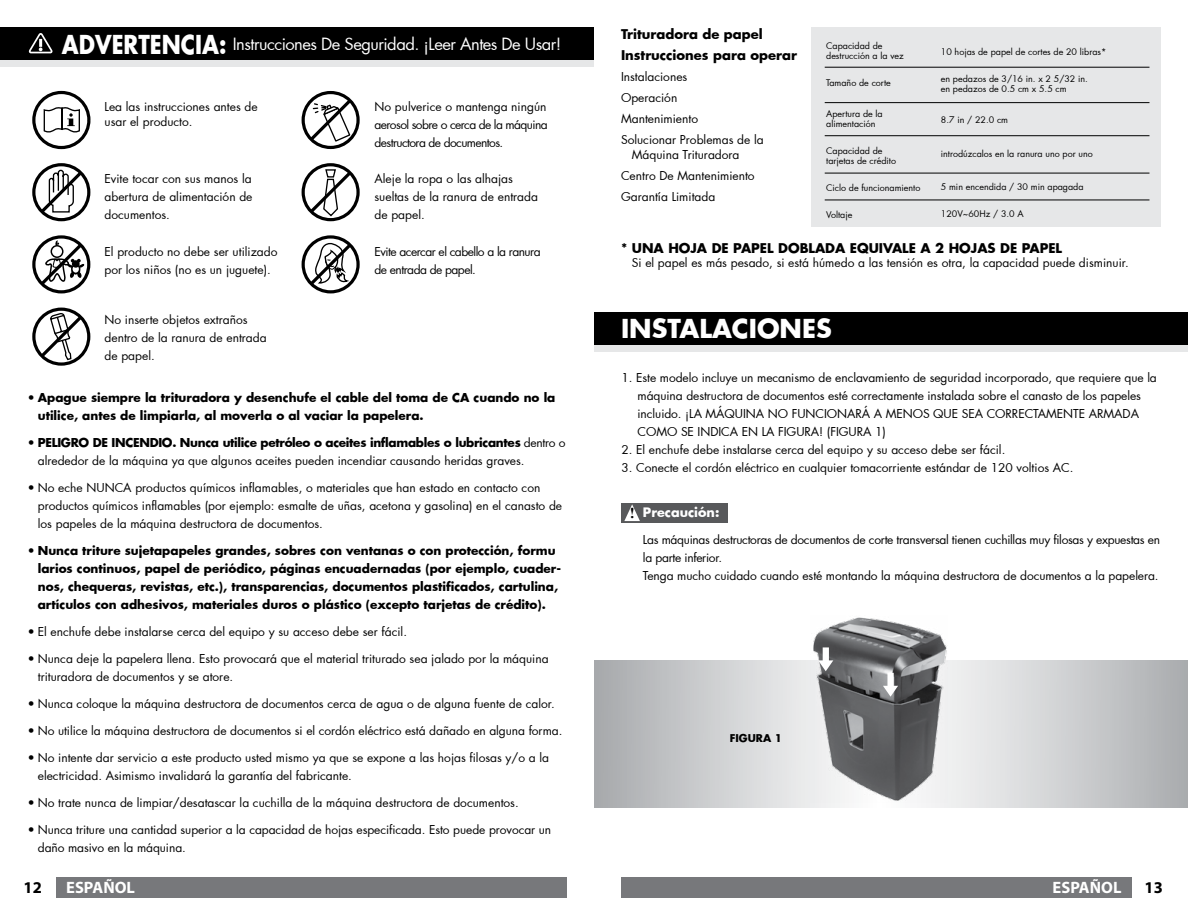
<style>
.page{position:relative;width:1188px;height:918px;background:#fff}
.page>*{position:absolute;margin:0;border:0;box-sizing:border-box;transform-origin:0 0}
.t1{font:700 25.5px "Futura";color:#fff}
.t2{font:16.5px "Futura";letter-spacing:-.03em;color:#fff}
.t3{font:700 16.5px "Myriad Pro";color:#fff}
.t4{font:700 16.5px "Myriad Pro";color:#000}
.t5{font:700 13.2px/21px "Futura";color:#000}
.t6{font:700 12.75px "Futura";color:#fff}
.t7{font:12px/18px "Futura";color:#000}
.t8{font:700 12px/18px "Futura";color:#000}
.t9{font:12px/18px "Futura";letter-spacing:-.025em;color:#000}
.t10{font:12px/18px "Futura";letter-spacing:-.04em;color:#000}
.t11{font:700 10.5px "Futura";color:#000}
.t12{font:9px/10.2px "Futura";color:#000}
.s1{font-weight:700;font-size:25.5px}
.s2{font-weight:700}
.s3{font-family:"Times New Roman";font-size:15px;color:#000}
</style>
<div class="page">
<div style="left:56px;top:877px;width:511px;height:21px;background:#77787b"></div>
<div style="left:621px;top:877px;width:511px;height:21px;background:#77787b"></div>
<div style="left:594px;top:319px;width:594px;height:33px;background:#e6e7e8"></div>
<div style="left:594px;top:312px;width:594px;height:32px;background:#000"></div>
<div style="left:812px;top:27px;width:349px;height:199px;background:#e6e7e8"></div>
<hr style="left:825px;top:67px;width:324px;height:1px;background:#000">
<hr style="left:825px;top:102px;width:324px;height:1px;background:#000">
<hr style="left:825px;top:135px;width:324px;height:1px;background:#000">
<hr style="left:825px;top:173px;width:324px;height:1px;background:#000">
<hr style="left:825px;top:200px;width:324px;height:1px;background:#000">
<div style="left:0;top:34px;width:594px;height:33px;background:#e6e7e8"></div>
<div style="left:0;top:27px;width:594px;height:32px;background:#000"></div>
<svg style="left:29px;top:33px;width:23px;height:20px"></svg>
<div style="left:32px;top:163px;width:58px;height:58px;border:3px solid #000;border-radius:50%"></div>
<svg style="left:37px;top:168px;width:48px;height:48px"></svg>
<div style="left:32px;top:308px;width:58px;height:58px;border:3px solid #000;border-radius:50%"></div>
<svg style="left:37px;top:312px;width:48px;height:49px"></svg>
<div style="left:32px;top:235px;width:58px;height:58px;border:3px solid #000;border-radius:50%"></div>
<svg style="left:37px;top:240px;width:49px;height:48px"></svg>
<svg style="left:43px;top:107px;width:37px;height:26px"></svg>
<div style="left:32px;top:91px;width:58px;height:58px;border:3px solid #010101;border-radius:50%"></div>
<svg style="left:303px;top:165px;width:55px;height:55px"></svg>
<div style="left:302px;top:163px;width:58px;height:58px;border:3px solid #000;border-radius:50%"></div>
<svg style="left:307px;top:168px;width:48px;height:49px"></svg>
<div style="left:302px;top:91px;width:58px;height:58px;border:3px solid #000;border-radius:50%"></div>
<svg style="left:307px;top:96px;width:48px;height:48px"></svg>
<div style="left:302px;top:235px;width:58px;height:58px;border:3px solid #000;border-radius:50%"></div>
<svg style="left:307px;top:240px;width:48px;height:48px"></svg>
<svg style="left:594px;top:661px;width:594px;height:146px"></svg>
<img style="left:811px;top:617px;width:137px;height:186px">
<div style="left:887px;top:673px;width:7px;height:14px;background:#fff"></div>
<svg style="left:883px;top:686px;width:15px;height:11px"></svg>
<div style="left:822px;top:647px;width:8px;height:15px;background:#fff"></div>
<svg style="left:818px;top:660px;width:15px;height:11px"></svg>
<div style="left:621px;top:503px;width:107px;height:20px;background:#58595b"></div>
<svg style="left:624px;top:504px;width:16px;height:17px"></svg>
<h2 class="t2" style="left:62px;top:32px;width:501px"><span class="s1">ADVERTENCIA:</span> Instrucciones De Seguridad. ¡Leer Antes De Usar!</h2>
<p class="t7" style="left:105px;top:100px;width:155px;line-height:14.4px">Lea las instrucciones antes de usar el producto.</p>
<p class="t7" style="left:105px;top:169px;width:150px;text-align:justify">Evite tocar con sus manos la abertura de alimentación de documentos.</p>
<p class="t7" style="left:105px;top:243px;width:174px">El producto no debe ser utilizado por los niños (no es un juguete).</p>
<p class="t7" style="left:105px;top:310px;width:164px">No inserte objetos extraños dentro de la ranura de entrada de papel.</p>
<p class="t7" style="left:375px;top:98px;width:175px;text-align:justify">No pulverice o mantenga ningún aerosol sobre o cerca de la máquina destructora de documentos.</p>
<p class="t7" style="left:375px;top:169px;width:165px">Aleje la ropa o las alhajas sueltas de la ranura de entrada de papel.</p>
<p class="t10" style="left:375px;top:243px;width:168px">Evite acercar el cabello a la ranura de entrada de papel.</p>
<p class="t8" style="left:38px;top:388px;width:519px;text-indent:-11px">• Apague siempre la trituradora y desenchufe el cable del toma de CA cuando no la utilice, antes de limpiarla, al moverla o al vaciar la papelera.</p>
<p class="t7" style="left:38px;top:433px;width:529px;text-indent:-11px"><span class="s2">• PELIGRO DE INCENDIO. Nunca utilice petróleo o aceites inflamables o lubricantes</span> dentro o alrededor de la máquina ya que algunos aceites pueden incendiar causando heridas graves.</p>
<p class="t7" style="left:38px;top:478px;width:526px;text-indent:-11px"><span class="s2">•</span> No eche NUNCA productos químicos inflamables, o materiales que han estado en contacto con productos químicos inflamables (por ejemplo: esmalte de uñas, acetona y gasolina) en el canasto de los papeles de la máquina destructora de documentos.</p>
<p class="t8" style="left:38px;top:541px;width:525px;text-indent:-11px">• Nunca triture sujetapapeles grandes, sobres con ventanas o con protección, formu larios continuos, papel de periódico, páginas encuadernadas (por ejemplo, cuader&shy;nos, chequeras, revistas, etc.), transparencias, documentos plastificados, cartulina, artículos con adhesivos, materiales duros o plástico (excepto tarjetas de crédito).</p>
<p class="t7" style="left:27px;top:622px;width:382px"><span class="s2">•</span> El enchufe debe instalarse cerca del equipo y su acceso debe ser fácil.</p>
<p class="t7" style="left:38px;top:649px;width:512px;text-indent:-11px"><span class="s2">•</span> Nunca deje la papelera llena. Esto provocará que el material triturado sea jalado por la máquina trituradora de documentos y se atore.</p>
<p class="t7" style="left:27px;top:694px;width:529px"><span class="s2">•</span> Nunca coloque la máquina destructora de documentos cerca de agua o de alguna fuente de calor.</p>
<p class="t7" style="left:27px;top:721px;width:537px"><span class="s2">•</span> No utilice la máquina destructora de documentos si el cordón eléctrico está dañado en alguna forma.</p>
<p class="t7" style="left:38px;top:748px;width:513px;text-indent:-11px"><span class="s2">•</span> No intente dar servicio a este producto usted mismo ya que se expone a las hojas filosas y/o a la electricidad. Asimismo invalidará la garantía del fabricante.</p>
<p class="t7" style="left:27px;top:793px;width:493px"><span class="s2">•</span> No trate nunca de limpiar/desatascar la cuchilla de la máquina destructora de documentos.</p>
<p class="t7" style="left:38px;top:820px;width:515px;text-indent:-11px"><span class="s2">•</span> Nunca triture una cantidad superior a la capacidad de hojas especificada. Esto puede provocar un daño masivo en la máquina.</p>
<p class="t5" style="left:621px;top:23px;width:178px">Trituradora de papel<br>Instrucciones para operar</p>
<p class="t7" style="left:621px;top:66px;width:144px;line-height:21px">Instalaciones<br>Operación<br>Mantenimiento<br>Solucionar Problemas de la</p>
<p class="t7" style="left:621px;top:144px;width:135px;line-height:21px;text-indent:11px">Máquina Trituradora<br>Centro De Mantenimiento<br>Garantía Limitada</p>
<p class="t12" style="left:826px;top:41px;width:79px">Capacidad de destrucción a la vez</p>
<p class="t12" style="left:826px;top:78px;width:66px">Tamaño de corte</p>
<p class="t12" style="left:826px;top:108px;width:58px">Apertura de la alimentación</p>
<p class="t12" style="left:826px;top:145px;width:71px">Capacidad de tarjetas de crédito</p>
<p class="t12" style="left:826px;top:182px;width:96px">Ciclo de funcionamiento</p>
<p class="t12" style="left:826px;top:209px;width:28px">Voltaje</p>
<p class="t12" style="left:941px;top:47px;width:167px">10 hojas de papel de cortes de 20 libras*</p>
<p class="t12" style="left:941px;top:73px;width:149px">en pedazos de 3/16 in. x 2 5/32 in. en pedazos de 0.5 cm x 5.5 cm</p>
<p class="t12" style="left:941px;top:114px;width:69px">8.7 in / 22.0 cm</p>
<p class="t12" style="left:941px;top:149px;width:153px">introdúzcalos en la ranura uno por uno</p>
<p class="t12" style="left:941px;top:182px;width:144px">5 min encendida / 30 min apagada</p>
<p class="t12" style="left:941px;top:209px;width:84px">120V~60Hz / 3.0 A</p>
<p class="t5" style="left:621px;top:237px;width:443px">* UNA HOJA DE PAPEL DOBLADA EQUIVALE A 2 HOJAS DE PAPEL</p>
<p class="t7" style="left:632px;top:253px;width:499px">Si el papel es más pesado, si está húmedo a las tensión es otra, la capacidad puede disminuir.</p>
<h1 class="t1" style="left:621px;top:311px;width:212px">INSTALACIONES</h1>
<p class="t7" style="left:638px;top:369px;width:521px;text-indent:-16px">1. Este modelo incluye un mecanismo de enclavamiento de seguridad incorporado, que requiere que la máquina destructora de documentos esté correctamente instalada sobre el canasto de los papeles incluido. ¡LA MÁQUINA NO FUNCIONARÁ A MENOS QUE SEA CORRECTAMENTE ARMADA COMO SE INDICA EN LA FIGURA! (FIGURA 1)</p>
<p class="t7" style="left:621px;top:441px;width:386px">2. El enchufe debe instalarse cerca del equipo y su acceso debe ser fácil.</p>
<p class="t7" style="left:621px;top:459px;width:454px">3. Conecte el cordón eléctrico en cualquier tomacorriente estándar de 120 voltios AC.</p>
<p class="t6" style="left:630px;top:503px;width:91px"><span class="s3">!</span> Precaución:</p>
<p class="t9" style="left:643px;top:531px;width:519px">Las máquinas destructoras de documentos de corte transversal tienen cuchillas muy filosas y expuestas en la parte inferior.<br>Tenga mucho cuidado cuando esté montando la máquina destructora de documentos a la papelera.</p>
<p class="t11" style="left:730px;top:730px;width:54px">FIGURA 1</p>
<h2 class="t4" style="left:24px;top:876px;width:20px">12</h2>
<h2 class="t3" style="left:66px;top:876px;width:70px">ESPAÑOL</h2>
<h2 class="t3" style="left:1053px;top:876px;width:70px">ESPAÑOL</h2>
<h2 class="t4" style="left:1145px;top:876px;width:20px">13</h2>
</div>
